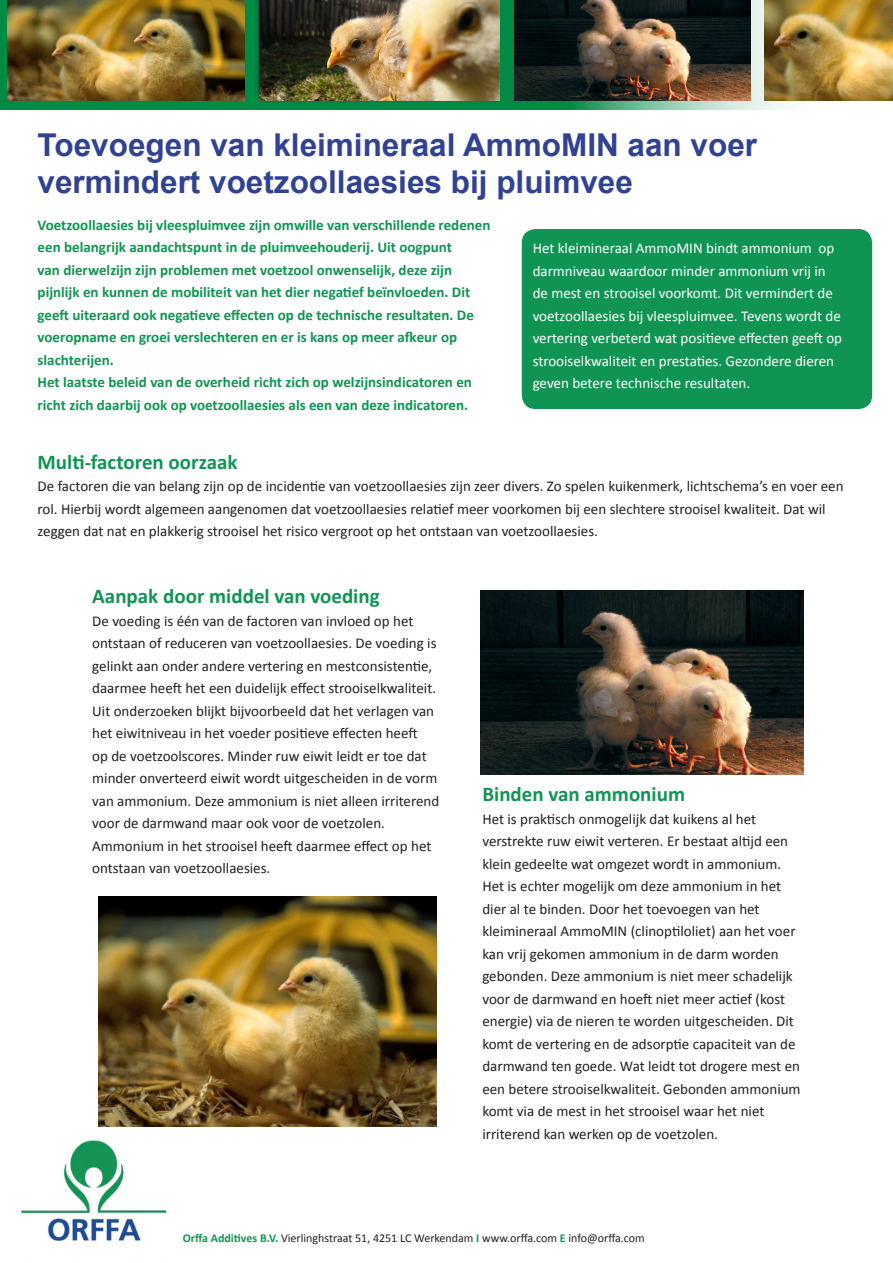
<style>
.page{position:relative;width:893px;height:1263px;background:#fff}
.page>*{position:absolute;margin:0;border:0;box-sizing:border-box;transform-origin:0 0}
.t1{font:700 31.5px/37.5px "Arial";color:#324292}
.t2{font:700 21px "Calibri";color:#109454}
.t3{font:15px/22.5px "Calibri";color:#231f20}
.t4{font:700 15px/22.5px "Calibri";color:#109454}
.t5{font:15px/22.5px "Calibri";color:#fff}
.t6{font:12px "Calibri";color:#231f20}
.s1{font-weight:700;color:#109454}
</style>
<div class="page">
<div style="left:522px;top:229px;width:350px;height:180px;background:#109454;border-radius:14px"></div>
<img style="left:20px;top:1124px;width:155px;height:117px">
<img style="left:0;top:0;width:893px;height:110px">
<img style="left:8px;top:0;width:236px;height:100px">
<img style="left:99px;top:896px;width:337px;height:230px">
<img style="left:259px;top:0;width:241px;height:100px">
<img style="left:514px;top:0;width:236px;height:100px">
<img style="left:480px;top:590px;width:323px;height:184px">
<img style="left:765px;top:0;width:128px;height:100px">
<p class="t1" style="left:38px;top:127px;width:721px">Toevoegen van kleimineraal AmmoMIN aan voer vermindert voetzoollaesies bij pluimvee</p>
<p class="t4" style="left:38px;top:213px;width:454px">Voetzoollaesies bij vleespluimvee zijn omwille van verschillende redenen een belangrijk aandachtspunt in de pluimveehouderij. Uit oogpunt<br>van dierwelzijn zijn problemen met voetzool onwenselijk, deze zijn pijnlijk en kunnen de mobiliteit van het dier negatief beïnvloeden. Dit geeft uiteraard ook negatieve effecten op de technische resultaten. De voeropname en groei verslechteren en er is kans op meer afkeur op slachterijen.</p>
<p class="t4" style="left:38px;top:370px;width:436px">Het laatste beleid van de overheid richt zich op welzijnsindicatoren en richt zich daarbij ook op voetzoollaesies als een van deze indicatoren.</p>
<p class="t5" style="left:533px;top:236px;width:311px">Het kleimineraal AmmoMIN bindt ammonium op darmniveau waardoor minder ammonium vrij in de mest en strooisel voorkomt. Dit vermindert de voetzoollaesies bij vleespluimvee. Tevens wordt de vertering verbeterd wat positieve effecten geeft op strooiselkwaliteit en prestaties. Gezondere dieren geven betere technische resultaten.</p>
<p class="t2" style="left:38px;top:449px;width:201px">Multi-factoren oorzaak</p>
<p class="t3" style="left:38px;top:474px;width:807px">De factoren die van belang zijn op de incidentie van voetzoollaesies zijn zeer divers. Zo spelen kuikenmerk, lichtschema’s en voer een rol. Hierbij wordt algemeen aangenomen dat voetzoollaesies relatief meer voorkomen bij een slechtere strooisel kwaliteit. Dat wil zeggen dat nat en plakkerig strooisel het risico vergroot op het ontstaan van voetzoollaesies.</p>
<p class="t2" style="left:92px;top:583px;width:289px">Aanpak door middel van voeding</p>
<p class="t3" style="left:92px;top:609px;width:349px">De voeding is één van de factoren van invloed op het ontstaan of reduceren van voetzoollaesies. De voeding is gelinkt aan onder andere vertering en mestconsistentie, daarmee heeft het een duidelijk effect strooiselkwaliteit.<br>Uit onderzoeken blijkt bijvoorbeeld dat het verlagen van het eiwitniveau in het voeder positieve effecten heeft<br>op de voetzoolscores. Minder ruw eiwit leidt er toe dat minder onverteerd eiwit wordt uitgescheiden in de vorm van ammonium. Deze ammonium is niet alleen irriterend voor de darmwand maar ook voor de voetzolen.<br>Ammonium in het strooisel heeft daarmee effect op het ontstaan van voetzoollaesies.</p>
<p class="t2" style="left:482px;top:781px;width:204px">Binden van ammonium</p>
<p class="t3" style="left:482px;top:807px;width:320px">Het is praktisch onmogelijk dat kuikens al het verstrekte ruw eiwit verteren. Er bestaat altijd een klein gedeelte wat omgezet wordt in ammonium.<br>Het is echter mogelijk om deze ammonium in het dier al te binden. Door het toevoegen van het kleimineraal AmmoMIN (clinoptiloliet) aan het voer kan vrij gekomen ammonium in de darm worden gebonden. Deze ammonium is niet meer schadelijk voor de darmwand en hoeft niet meer actief (kost energie) via de nieren te worden uitgescheiden. Dit komt de vertering en de adsorptie capaciteit van de darmwand ten goede. Wat leidt tot drogere mest en een betere strooiselkwaliteit. Gebonden ammonium komt via de mest in het strooisel waar het niet irriterend kan werken op de voetzolen.</p>
<p class="t6" style="left:183px;top:1230px;width:464px"><span class="s1">Orffa Additives B.V.</span> Vierlinghstraat 51, 4251 LC Werkendam <span class="s1">I</span> www.orffa.com <span class="s1">E</span> info@orffa.com</p>
</div>
